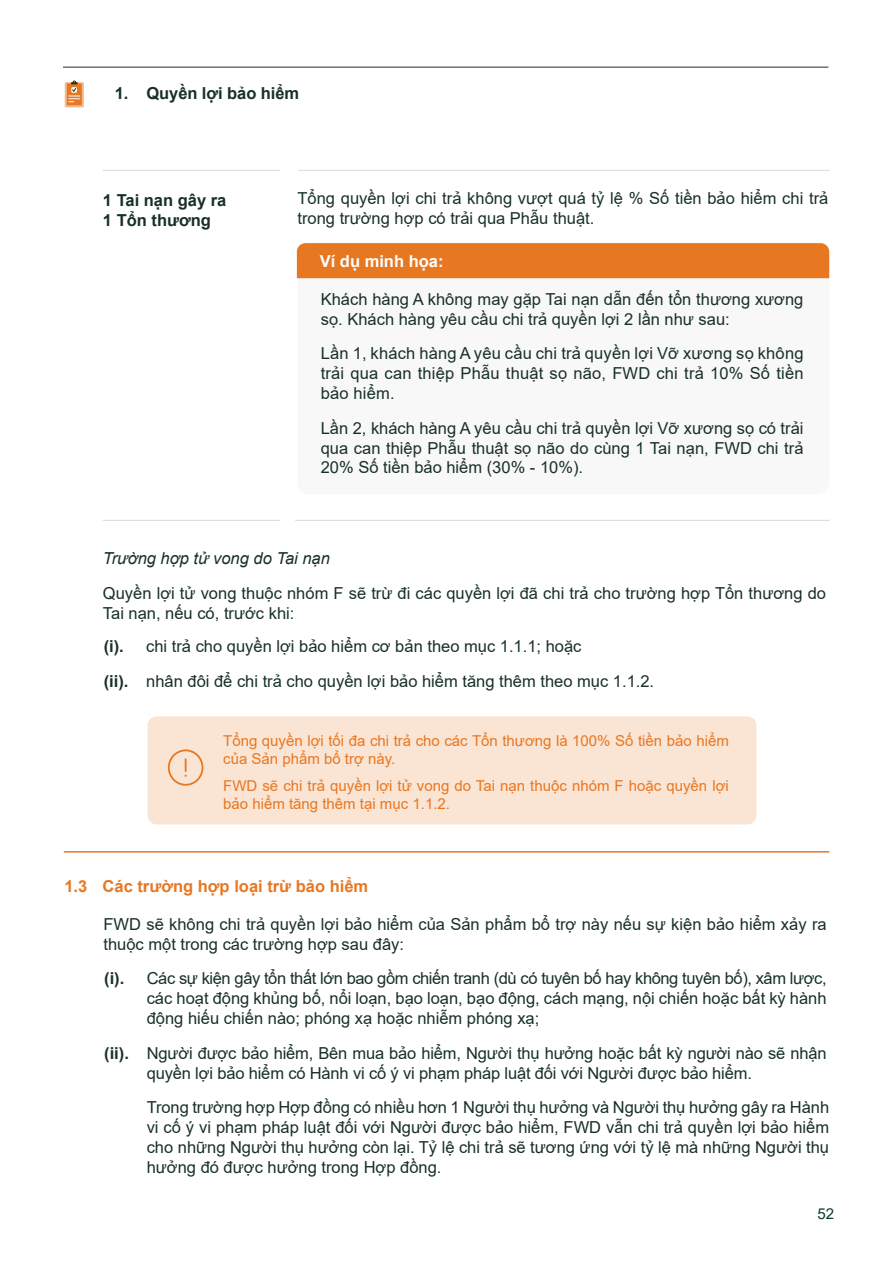
<style>
.page{position:relative;width:893px;height:1263px;background:#fff}
.page>*{position:absolute;margin:0;border:0;box-sizing:border-box;transform-origin:0 0}
.t1{font:16.5px/19.8px "Arial";color:#183028}
.t2{font:700 16.5px/19.8px "Arial";color:#183028}
.t3{font:700 16.5px "Arial";color:#e87722}
.t4{font:italic 16.5px "Arial";color:#183028}
.t5{font:700 16.5px "Arial";color:#fff}
.t6{font:15px/18px "Arial";color:#e87722}
.t7{font:15px "Arial";color:#0b3b32}
</style>
<div class="page">
<hr style="left:103px;top:170px;width:177px;height:1px;background:#dbdfe1">
<hr style="left:103px;top:520px;width:177px;height:1px;background:#dbdfe1">
<hr style="left:298px;top:170px;width:532px;height:1px;background:#dbdfe1">
<hr style="left:295px;top:520px;width:535px;height:1px;background:#dbdfe1">
<div style="left:297px;top:242px;width:533px;height:252px;background:#f8f8f8;border-radius:13px"></div>
<hr style="left:63px;top:67px;width:765px;height:1px;background:#183028">
<svg style="left:65px;top:80px;width:19px;height:27px"></svg>
<div style="left:297px;top:243px;width:532px;height:35px;background:#e87722"></div>
<div style="left:148px;top:716px;width:608px;height:108px;background:#fae4d3;border-radius:9px"></div>
<svg style="left:168px;top:749px;width:35px;height:37px"></svg>
<hr style="left:64px;top:851px;width:765px;height:1px;background:#e87722">
<p class="t2" style="left:115px;top:83px;width:186px">1. Quyền lợi bảo hiểm</p>
<p class="t2" style="left:103px;top:191px;width:125px">1 Tai nạn gây ra<br>1 Tổn thương</p>
<p class="t1" style="left:297px;top:188px;width:532px">Tổng quyền lợi chi trả không vượt quá tỷ lệ % Số tiền bảo hiểm chi trả trong trường hợp có trải qua Phẫu thuật.</p>
<p class="t5" style="left:320px;top:249px;width:125px">Ví dụ minh họa:</p>
<p class="t1" style="left:321px;top:289px;width:484px">Khách hàng A không may gặp Tai nạn dẫn đến tổn thương xương sọ. Khách hàng yêu cầu chi trả quyền lợi 2 lần như sau:</p>
<p class="t1" style="left:321px;top:343px;width:484px;text-align:justify">Lần 1, khách hàng A yêu cầu chi trả quyền lợi Vỡ xương sọ không trải qua can thiệp Phẫu thuật sọ não, FWD chi trả 10% Số tiền bảo hiểm.</p>
<p class="t1" style="left:321px;top:418px;width:484px;text-align:justify">Lần 2, khách hàng A yêu cầu chi trả quyền lợi Vỡ xương sọ có trải qua can thiệp Phẫu thuật sọ não do cùng 1 Tai nạn, FWD chi trả 20% Số tiền bảo hiểm (30% - 10%).</p>
<p class="t4" style="left:103px;top:548px;width:229px">Trường hợp tử vong do Tai nạn</p>
<p class="t1" style="left:103px;top:583px;width:725px">Quyền lợi tử vong thuộc nhóm F sẽ trừ đi các quyền lợi đã chi trả cho trường hợp Tổn thương do<br>Tai nạn, nếu có, trước khi:</p>
<p class="t1" style="left:146px;top:629px;width:509px;line-height:34.8px">chi trả cho quyền lợi bảo hiểm cơ bản theo mục 1.1.1; hoặc<br>nhân đôi để chi trả cho quyền lợi bảo hiểm tăng thêm theo mục 1.1.2.</p>
<p class="t2" style="left:104px;top:629px;width:26px;line-height:34.8px">(i). (ii).</p>
<p class="t6" style="left:223px;top:731px;width:507px">Tổng quyền lợi tối đa chi trả cho các Tổn thương là 100% Số tiền bảo hiểm của Sản phẩm bổ trợ này.</p>
<p class="t6" style="left:223px;top:776px;width:507px">FWD sẽ chi trả quyền lợi tử vong do Tai nạn thuộc nhóm F hoặc quyền lợi bảo hiểm tăng thêm tại mục 1.1.2.</p>
<p class="t3" style="left:64px;top:874px;width:305px">1.3 Các trường hợp loại trừ bảo hiểm</p>
<p class="t1" style="left:103px;top:914px;width:725px">FWD sẽ không chi trả quyền lợi bảo hiểm của Sản phẩm bổ trợ này nếu sự kiện bảo hiểm xảy ra thuộc một trong các trường hợp sau đây:</p>
<p class="t1" style="left:147px;top:968px;width:681px;text-align:justify">Các sự kiện gây tổn thất lớn bao gồm chiến tranh (dù có tuyên bố hay không tuyên bố), xâm lược, các hoạt động khủng bố, nổi loạn, bạo loạn, bạo động, cách mạng, nội chiến hoặc bất kỳ hành động hiếu chiến nào; phóng xạ hoặc nhiễm phóng xạ;</p>
<p class="t1" style="left:147px;top:1043px;width:681px">Người được bảo hiểm, Bên mua bảo hiểm, Người thụ hưởng hoặc bất kỳ người nào sẽ nhận quyền lợi bảo hiểm có Hành vi cố ý vi phạm pháp luật đối với Người được bảo hiểm.</p>
<p class="t2" style="left:104px;top:969px;width:22px">(i).</p>
<p class="t2" style="left:104px;top:1044px;width:26px">(ii).</p>
<p class="t1" style="left:147px;top:1097px;width:684px;text-align:justify">Trong trường hợp Hợp đồng có nhiều hơn 1 Người thụ hưởng và Người thụ hưởng gây ra Hành vi cố ý vi phạm pháp luật đối với Người được bảo hiểm, FWD vẫn chi trả quyền lợi bảo hiểm cho những Người thụ hưởng còn lại. Tỷ lệ chi trả sẽ tương ứng với tỷ lệ mà những Người thụ hưởng đó được hưởng trong Hợp đồng.</p>
<p class="t7" style="left:817px;top:1203px;width:18px">52</p>
</div>
